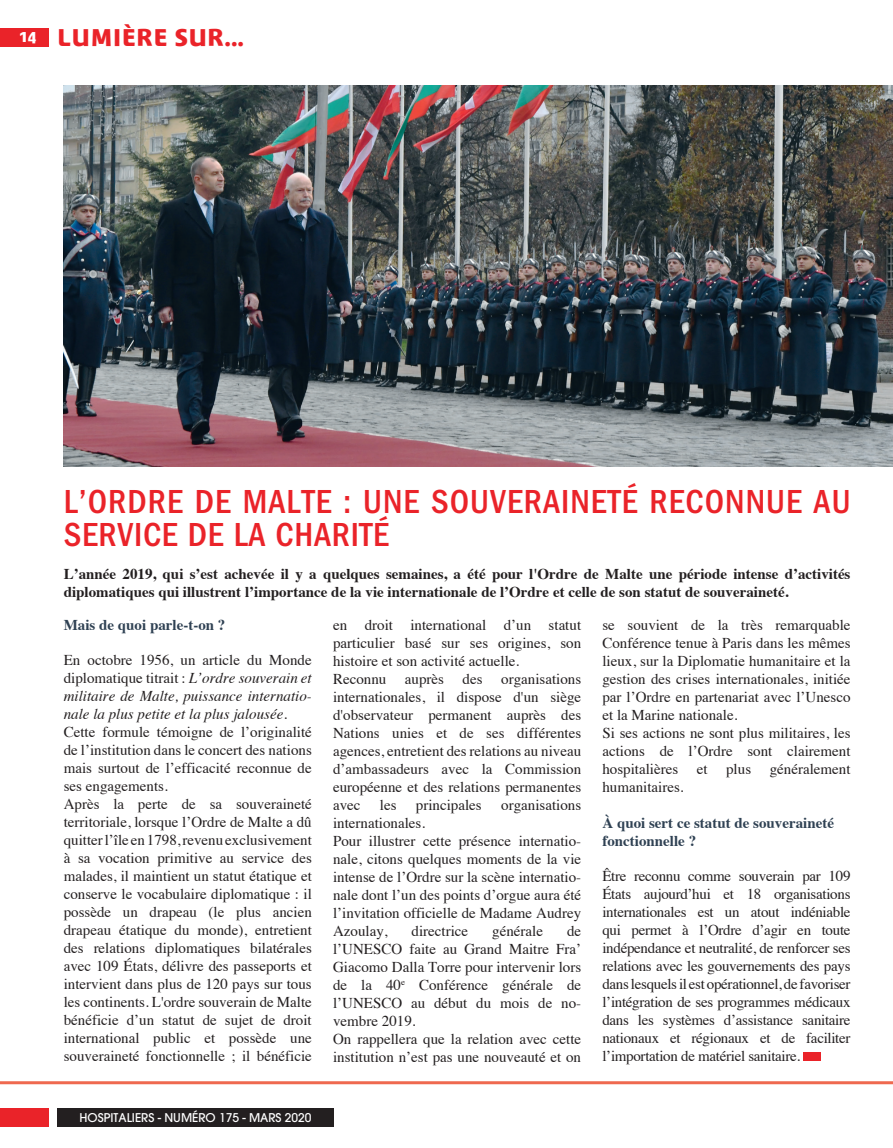
<style>
.page{position:relative;width:893px;height:1148px;background:#fff}
.page>*{position:absolute;margin:0;border:0;box-sizing:border-box;transform-origin:0 0}
.t1{font:500 condensed 34.5px/33px "Franklin Gothic EF";letter-spacing:.03em;color:#ea2329}
.t2{font:700 24px "Bienvenue";letter-spacing:.035em;color:#ea2329}
.t3{font:15px/18px "Times";color:#231f20}
.t4{font:700 15px/18px "Times";color:#231f20}
.t5{font:italic 15px/18px "Times";color:#231f20;text-align:justify}
.t6{font:700 15px/18px "Times";color:#2f4153}
.t7{font:500 12px "Avant Garde";color:#fff}
.s1{font-style:normal}
</style>
<div class="page">
<div style="left:803px;top:1052px;width:17px;height:8px;background:#ea2329"></div>
<div style="left:0;top:1108px;width:49px;height:19px;background:#ea2329"></div>
<div style="left:57px;top:1108px;width:277px;height:19px;background:#231f20"></div>
<hr style="left:0;top:1081px;width:893px;height:3px;background:#ef694f">
<div style="left:0;top:28px;width:49px;height:19px;background:#ea2329"></div>
<img style="left:64px;top:85px;width:829px;height:381px">
<h2 class="t2" style="left:20px;top:24px;width:225px"><sup>14</sup> LUMIÈRE SUR...</h2>
<h1 class="t1" style="left:64px;top:486px;width:788px">L’ORDRE DE MALTE : UNE SOUVERAINETÉ RECONNUE AU<br>SERVICE DE LA CHARITÉ</h1>
<p class="t4" style="left:64px;top:563px;width:788px">L’année 2019, qui s’est achevée il y a quelques semaines, a été pour l'Ordre de Malte une période intense d’activités diplomatiques qui illustrent l’importance de la vie internationale de l’Ordre et celle de son statut de souveraineté.</p>
<p class="t6" style="left:64px;top:614px;width:163px">Mais de quoi parle-t-on ?</p>
<p class="t5" style="left:64px;top:650px;width:250px"><span class="s1">En octobre 1956, un article du Monde diplomatique titrait :</span> L’ordre souverain et militaire de Malte, puissance internatio&shy;nale la plus petite et la plus jalousée.</p>
<p class="t3" style="left:64px;top:721px;width:250px">Cette formule témoigne de l’originalité de l’institution dans le concert des nations mais surtout de l’efficacité reconnue de ses engagements.<br>Après la perte de sa souveraineté territoriale, lorsque l’Ordre de Malte a dû quitter l’île en 1798, revenu exclusivement à sa vocation primitive au service des malades, il maintient un statut étatique et conserve le vocabulaire diplomatique : il possède un drapeau (le plus ancien drapeau étatique du monde), entretient des relations diplomatiques bilatérales avec 109 États, délivre des passeports et intervient dans plus de 120 pays sur tous les continents. L'ordre souverain de Malte bénéficie d’un statut de sujet de droit international public et possède une souveraineté fonctionnelle ; il bénéficie</p>
<p class="t7" style="left:80px;top:1111px;width:233px">HOSPITALIERS - NUMÉRO 175 - MARS 2020</p>
<p class="t3" style="left:333px;top:614px;width:250px">en droit international d’un statut particulier basé sur ses origines, son histoire et son activité actuelle.<br>Reconnu auprès des organisations internationales, il dispose d'un siège d'observateur permanent auprès des Nations unies et de ses différentes agences, entretient des relations au niveau d’ambassadeurs avec la Commission européenne et des relations permanentes avec</p>
<p class="t3" style="left:380px;top:794px;width:18px">les</p>
<p class="t3" style="left:416px;top:794px;width:67px">principales</p>
<p class="t3" style="left:501px;top:794px;width:81px">organisations</p>
<p class="t3" style="left:333px;top:812px;width:250px">internationales.<br>Pour illustrer cette présence internatio&shy;nale, citons quelques moments de la vie intense de l’Ordre sur la scène internatio&shy;nale dont l’un des points d’orgue aura été l’invitation officielle de Madame Audrey Azoulay,</p>
<p class="t3" style="left:412px;top:920px;width:58px">directrice</p>
<p class="t3" style="left:492px;top:920px;width:52px">générale</p>
<p class="t3" style="left:333px;top:920px;width:250px;text-indent:234px">de l’UNESCO faite au Grand Maitre Fra’<br>Giacomo Dalla Torre pour intervenir lors de la 40<sup>e</sup> Conférence générale de l’UNESCO au début du mois de no&shy;vembre 2019.<br>On rappellera que la relation avec cette institution n’est pas une nouveauté et on</p>
<p class="t3" style="left:602px;top:614px;width:250px">se souvient de la très remarquable Conférence tenue à Paris dans les mêmes lieux, sur la Diplomatie humanitaire et la gestion des crises internationales, initiée par l’Ordre en partenariat avec l’Unesco et la Marine nationale.<br>Si ses actions ne sont plus militaires, les actions de l’Ordre sont clairement hospitalières et plus généralement humanitaires.</p>
<p class="t6" style="left:602px;top:812px;width:233px">À quoi sert ce statut de souveraineté fonctionnelle ?</p>
<p class="t3" style="left:602px;top:865px;width:250px;text-align:justify">Être reconnu comme souverain par 109<br>États aujourd’hui et 18 organisations internationales est un atout indéniable qui permet à l’Ordre d’agir en toute indépendance et neutralité, de renforcer ses relations avec les gouvernements des pays dans lesquels il est opérationnel, de favoriser l’intégration de ses programmes médicaux dans les systèmes d’assistance sanitaire nationaux et régionaux et de faciliter l’importation de matériel sanitaire.</p>
</div>
